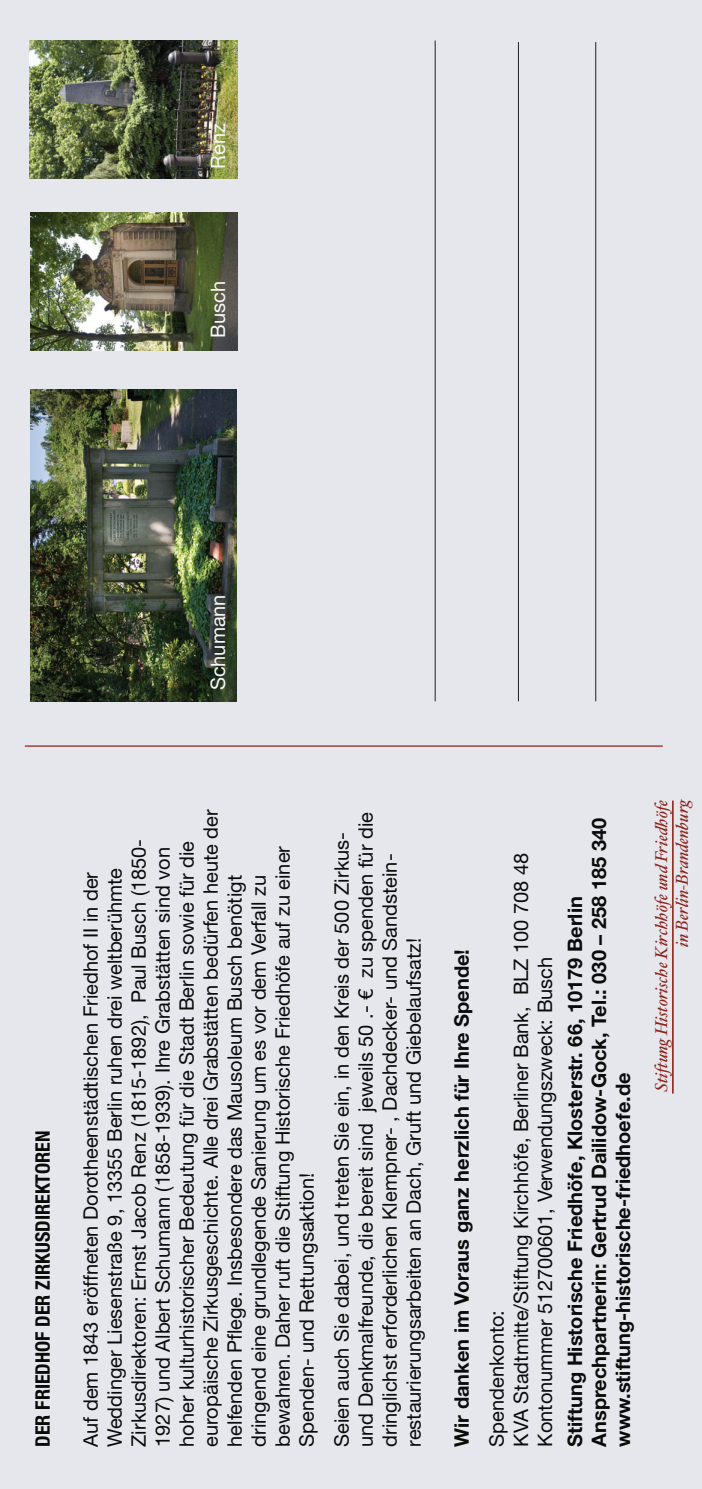
<style>
.page{position:relative;width:702px;height:1489px;background:#fff}
.page>*{position:absolute;margin:0;border:0;box-sizing:border-box;transform-origin:0 0}
.t1{font:20px/24px "Helvetica Neue";color:#0a0c0a}
.t2{font:700 20px/24px "Helvetica Neue";color:#0a0c0a}
.t3{font:700 condensed 20px "Helvetica Neue";color:#0a0c0a}
.t4{font:20px "Helvetica Neue";color:#f5f7f7}
.t5{font:italic 17.25px/20.5px "Hoefler Text";color:#8c231b;text-align:right}
</style>
<div class="page">
<div style="left:0;top:0;width:702px;height:1488px;background:#e6e7ec"></div>
<img style="left:30px;top:41px;width:207px;height:137px">
<img style="left:30px;top:390px;width:207px;height:311px">
<img style="left:30px;top:212px;width:208px;height:138px">
<hr style="left:672px;top:800px;width:1px;height:293px;background:#8c231b">
<hr style="left:25px;top:745px;width:637px;height:1px;background:#8c231b">
<p class="t4" style="left:211px;top:169px;width:47px;rotate:-90deg">Renz</p>
<p class="t4" style="left:211px;top:338px;width:58px;rotate:-90deg">Busch</p>
<p class="t4" style="left:211px;top:690px;width:97px;rotate:-90deg">Schumann</p>
<p class="t3" style="left:31px;top:1446px;width:317px;rotate:-90deg">DER FRIEDHOF DER ZIRKUSDIREKTOREN</p>
<p class="t1" style="left:81px;top:1446px;width:639px;rotate:-90deg">Auf dem 1843 eröffneten Dorotheenstädtischen Friedhof II in der Weddinger Liesenstraße 9, 13355 Berlin ruhen drei weltberühmte Zirkusdirektoren: Ernst Jacob Renz (1815-1892), Paul Busch (1850- 1927) und Albert Schumann (1858-1939). Ihre Grabstätten sind von hoher kulturhistorischer Bedeutung für die Stadt Berlin sowie für die europäische Zirkusgeschichte. Alle drei Grabstätten bedürfen heute der helfenden Pflege. Insbesondere das Mausoleum Busch benötigt dringend eine grundlegende Sanierung um es vor dem Verfall zu bewahren. Daher ruft die Stiftung Historische Friedhöfe auf zu einer Spenden- und Rettungsaktion!</p>
<p class="t1" style="left:332px;top:1446px;width:636px;rotate:-90deg">Seien auch Sie dabei, und treten Sie ein, in den Kreis der 500 Zirkus&shy;und Denkmalfreunde, die bereit sind jeweils 50 .- € zu spenden für die dringlichst erforderlichen Klempner- , Dachdecker- und Sandstein&shy;restaurierungsarbeiten an Dach, Gruft und Giebelaufsatz!</p>
<p class="t2" style="left:451px;top:1446px;width:499px;rotate:-90deg">Wir danken im Voraus ganz herzlich für Ihre Spende!</p>
<p class="t1" style="left:487px;top:1446px;width:595px;rotate:-90deg">Spendenkonto:<br>KVA Stadtmitte/Stiftung Kirchhöfe, Berliner Bank, BLZ 100 708 48<br>Kontonummer 512700601, Verwendungszweck: Busch</p>
<p class="t2" style="left:564px;top:1446px;width:630px;rotate:-90deg">Stiftung Historische Friedhöfe, Klosterstr. 66, 10179 Berlin<br>Ansprechpartnerin: Gertrud Dailidow-Gock, Tel.: 030 – 258 185 340 www.stiftung-historische-friedhoefe.de</p>
<p class="t5" style="left:653px;top:1091px;width:294px;rotate:-90deg">Stiftung Historische Kirchhöfe und Friedhöfe in Berlin-Brandenburg</p>
</div>
